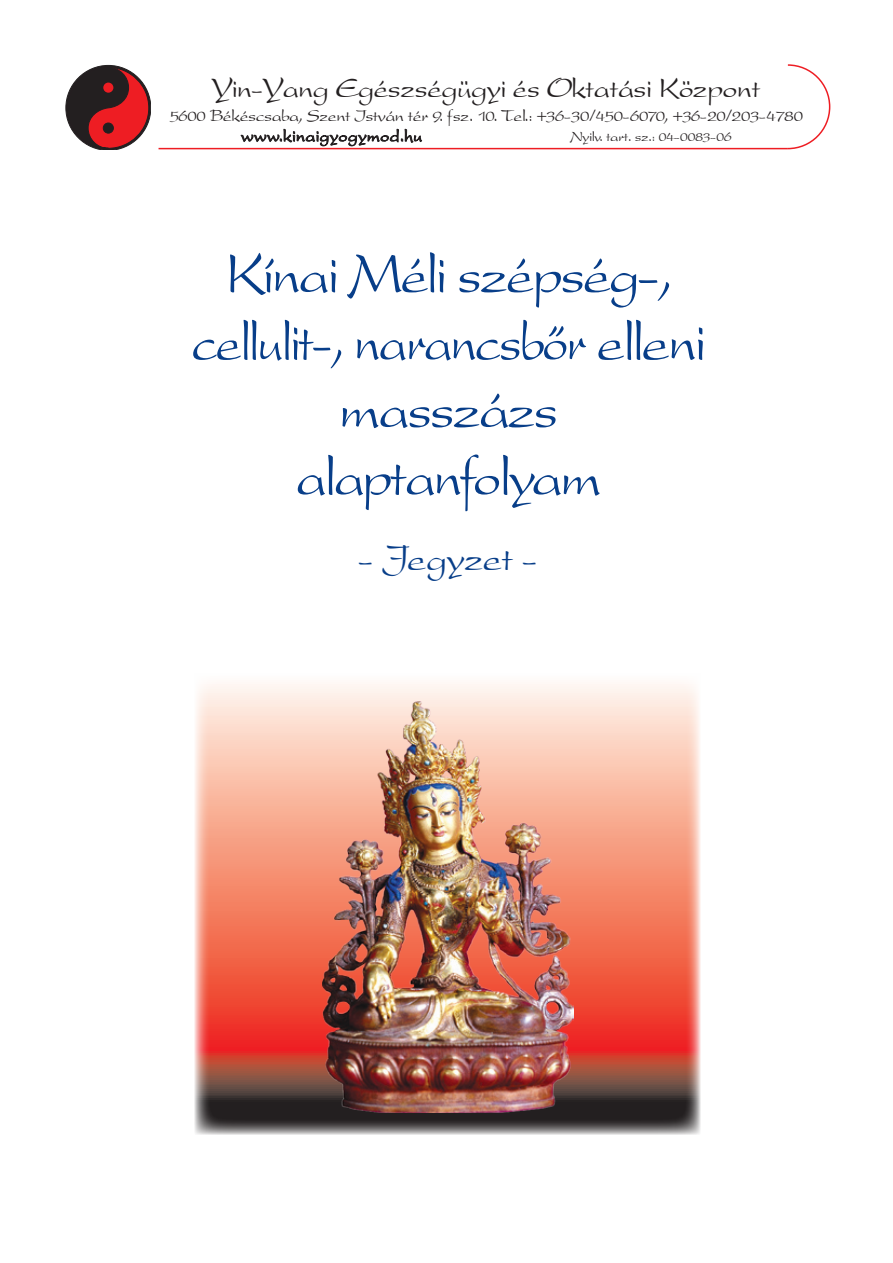
<style>
.page{position:relative;width:893px;height:1263px;background:#fff}
.page>*{position:absolute;margin:0;border:0;box-sizing:border-box;transform-origin:0 0}
.t1{font:60px/67.5px "Present PFL";letter-spacing:-.02em;color:#083e89;text-align:center;scale:.95 1}
.t2{font:39px "Present PFL";color:#083e89}
.t3{font:30px "Present PFL";color:#231f20}
.t4{font:18px/19.8px "Present PFL";color:#231f20}
.t5{font:15px "Present PFL";color:#231f20}
</style>
<div class="page">
<div style="left:68px;top:67px;width:81px;height:81px;background:#ee1d23;border-radius:50%"></div>
<svg style="left:68px;top:67px;width:61px;height:81px"></svg>
<div style="left:103px;top:123px;width:10px;height:10px;background:#231f20;border-radius:50%"></div>
<div style="left:103px;top:123px;width:10px;height:10px;border:1px solid #231f20;border-radius:50%"></div>
<div style="left:103px;top:83px;width:10px;height:10px;background:#ee1d23;border-radius:50%"></div>
<hr style="left:159px;top:148px;width:629px;height:1px;background:#ee1d23">
<svg style="left:241px;top:129px;width:181px;height:17px"></svg>
<svg style="left:786px;top:64px;width:45px;height:86px"></svg>
<svg style="left:195px;top:684px;width:506px;height:450px"></svg>
<img style="left:322px;top:701px;width:251px;height:412px">
<h3 class="t3" style="left:212px;top:71px;width:549px">Yin-Yang Egészségügyi és Oktatási Központ</h3>
<p class="t4" style="left:241px;top:106px;width:563px;text-indent:-71px">5600 Békéscsaba, Szent István tér 9. fsz. 10. Tel.: +36-30/450-6070, +36-20/203-4780 www.kinaigyogymod.hu</p>
<p class="t5" style="left:570px;top:128px;width:163px">Nyilv. tart. sz.: 04-0083-06</p>
<h1 class="t1" style="left:191px;top:241px;width:542px">Kínai Méli szépség-, cellulit-, narancsbôr elleni masszázs alaptanfolyam</h1>
<h2 class="t2" style="left:358px;top:536px;width:181px">- Jegyzet -</h2>
</div>
